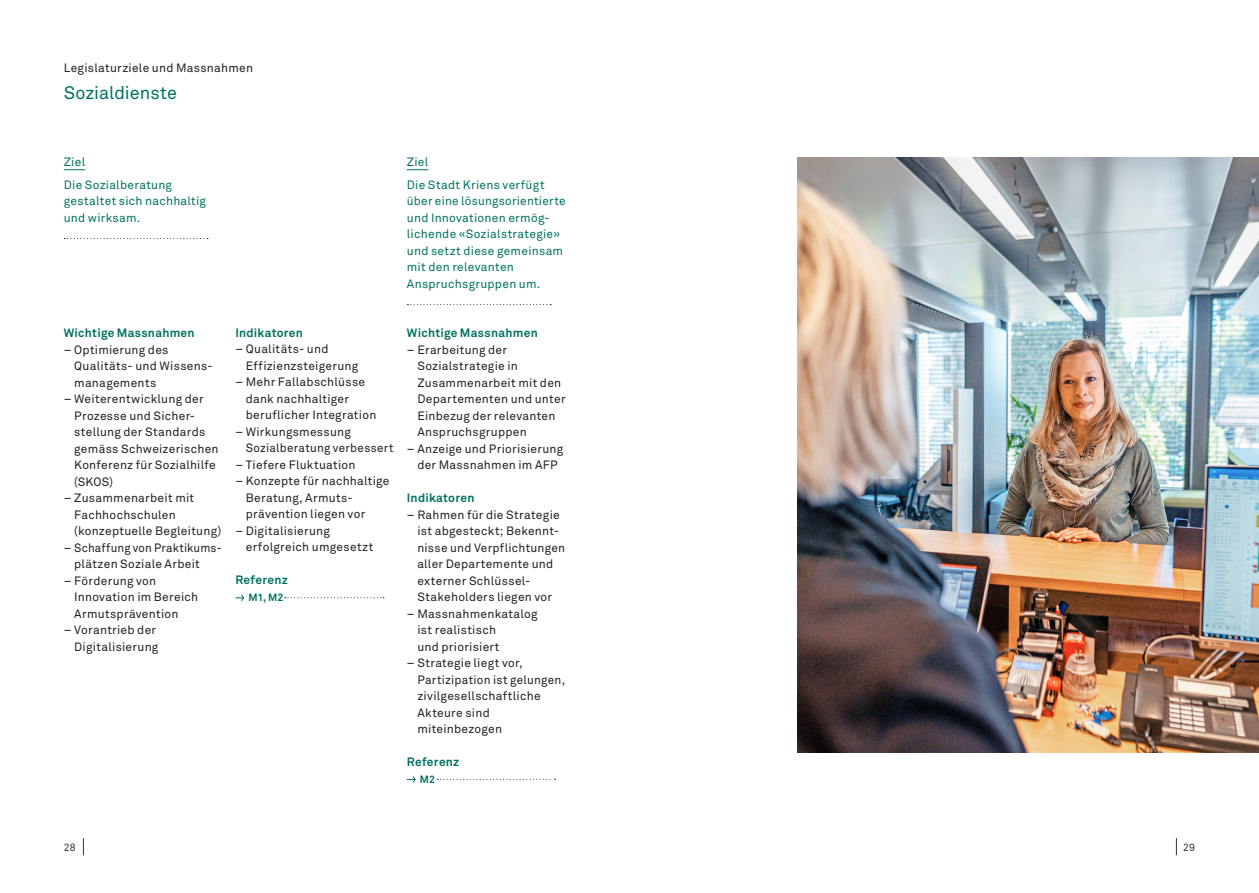
<style>
.page{position:relative;width:1259px;height:893px;background:#fff}
.page>*{position:absolute;margin:0;border:0;box-sizing:border-box;transform-origin:0 0}
.t1{font:18px "Akkurat";color:#007261}
.t2{font:12px/16.5px "Akkurat";letter-spacing:.02em;color:#231f20}
.t3{font:12px/16.5px "Akkurat";letter-spacing:.02em;color:#007261}
.t4{font:700 12px "Akkurat";letter-spacing:.025em;color:#007261}
.t5{font:700 10.5px "Akkurat";color:#007261}
.t6{font:10.5px "Akkurat";color:#363536}
</style>
<div class="page">
<svg style="left:83px;top:838px;width:1px;height:17px"></svg>
<svg style="left:1176px;top:838px;width:1px;height:17px"></svg>
<svg style="left:64px;top:169px;width:21px;height:1px"></svg>
<svg style="left:64px;top:238px;width:144px;height:1px"></svg>
<svg style="left:407px;top:169px;width:21px;height:1px"></svg>
<svg style="left:407px;top:304px;width:144px;height:1px"></svg>
<svg style="left:437px;top:779px;width:118px;height:1px"></svg>
<svg style="left:407px;top:776px;width:9px;height:7px"></svg>
<svg style="left:285px;top:597px;width:99px;height:1px"></svg>
<svg style="left:235px;top:594px;width:9px;height:7px"></svg>
<img style="left:797px;top:157px;width:462px;height:596px">
<p class="t2" style="left:64px;top:60px;width:191px">Legislaturziele und Massnahmen</p>
<h1 class="t1" style="left:64px;top:83px;width:115px">Sozialdienste</h1>
<p class="t3" style="left:64px;top:151px;width:110px;line-height:22.5px">Ziel<br>Die Sozialberatung</p>
<p class="t3" style="left:64px;top:193px;width:144px">gestaltet sich nachhaltig und wirksam.</p>
<p class="t4" style="left:64px;top:325px;width:132px">Wichtige Massnahmen</p>
<p class="t2" style="left:74px;top:341px;width:140px;text-indent:-10px">– Optimierung des<br>Qualitäts- und Wissens&shy;managements</p>
<p class="t2" style="left:74px;top:391px;width:146px;text-indent:-10px">– Weiterentwicklung der<br>Prozesse und Sicher&shy;stellung der Standards gemäss Schweizerischen<br>Konferenz für Sozialhilfe (SKOS)</p>
<p class="t2" style="left:74px;top:490px;width:149px;text-indent:-10px">– Zusammenarbeit mit<br>Fachhochschulen (konzeptuelle Begleitung)</p>
<p class="t2" style="left:74px;top:539px;width:147px;text-indent:-10px">– Schaffung von Praktikums&shy;plätzen Soziale Arbeit</p>
<p class="t2" style="left:74px;top:572px;width:125px;text-indent:-10px">– Förderung von<br>Innovation im Bereich<br>Armutsprävention</p>
<p class="t2" style="left:64px;top:622px;width:96px;text-align:right">– Vorantrieb der<br>Digitalisierung</p>
<p class="t4" style="left:235px;top:325px;width:69px">Indikatoren</p>
<p class="t2" style="left:246px;top:341px;width:114px;text-indent:-10px">– Qualitäts- und<br>Effizienzsteigerung</p>
<p class="t2" style="left:246px;top:374px;width:132px;text-indent:-10px">– Mehr Fallabschlüsse dank nachhaltiger beruflicher Integration</p>
<p class="t2" style="left:246px;top:424px;width:149px;text-indent:-10px">– Wirkungsmessung<br>Sozialberatung verbessert</p>
<p class="t2" style="left:235px;top:457px;width:122px">– Tiefere Fluktuation</p>
<p class="t2" style="left:246px;top:473px;width:145px;text-indent:-10px">– Konzepte für nachhaltige<br>Beratung, Armuts&shy;prävention liegen vor</p>
<p class="t2" style="left:246px;top:523px;width:129px;text-indent:-10px">– Digitalisierung erfolgreich umgesetzt</p>
<p class="t4" style="left:235px;top:573px;width:54px">Referenz</p>
<p class="t5" style="left:248px;top:591px;width:37px">M1, M2</p>
<p class="t3" style="left:407px;top:151px;width:139px;line-height:22.5px">Ziel<br>Die Stadt Kriens verfügt</p>
<p class="t3" style="left:407px;top:193px;width:160px">über eine lösungsorientierte und Innovationen ermög&shy;lichende «Sozialstrategie» und setzt diese gemeinsam mit den relevanten<br>Anspruchsgruppen um.</p>
<p class="t4" style="left:407px;top:325px;width:132px">Wichtige Massnahmen</p>
<p class="t2" style="left:417px;top:341px;width:150px;text-indent:-10px">– Erarbeitung der<br>Sozialstrategie in<br>Zusammenarbeit mit den<br>Departementen und unter<br>Einbezug der relevanten<br>Anspruchsgruppen</p>
<p class="t2" style="left:407px;top:440px;width:158px;text-align:center">– Anzeige und Priorisierung der Massnahmen im AFP</p>
<p class="t4" style="left:407px;top:490px;width:69px">Indikatoren</p>
<p class="t2" style="left:417px;top:506px;width:149px;text-indent:-10px">– Rahmen für die Strategie ist abgesteckt; Bekennt&shy;nisse und Verpflichtungen aller Departemente und externer Schlüssel-<br>Stakeholders liegen vor</p>
<p class="t2" style="left:417px;top:605px;width:122px;text-indent:-10px">– Massnahmenkatalog ist realistisch<br>und priorisiert</p>
<p class="t2" style="left:417px;top:655px;width:149px;text-indent:-10px">– Strategie liegt vor,<br>Partizipation ist gelungen, zivilgesellschaftliche<br>Akteure sind miteinbezogen</p>
<p class="t4" style="left:407px;top:754px;width:54px">Referenz</p>
<p class="t5" style="left:420px;top:772px;width:17px">M2</p>
<p class="t6" style="left:64px;top:841px;width:13px">28</p>
<p class="t6" style="left:1183px;top:841px;width:13px">29</p>
</div>
